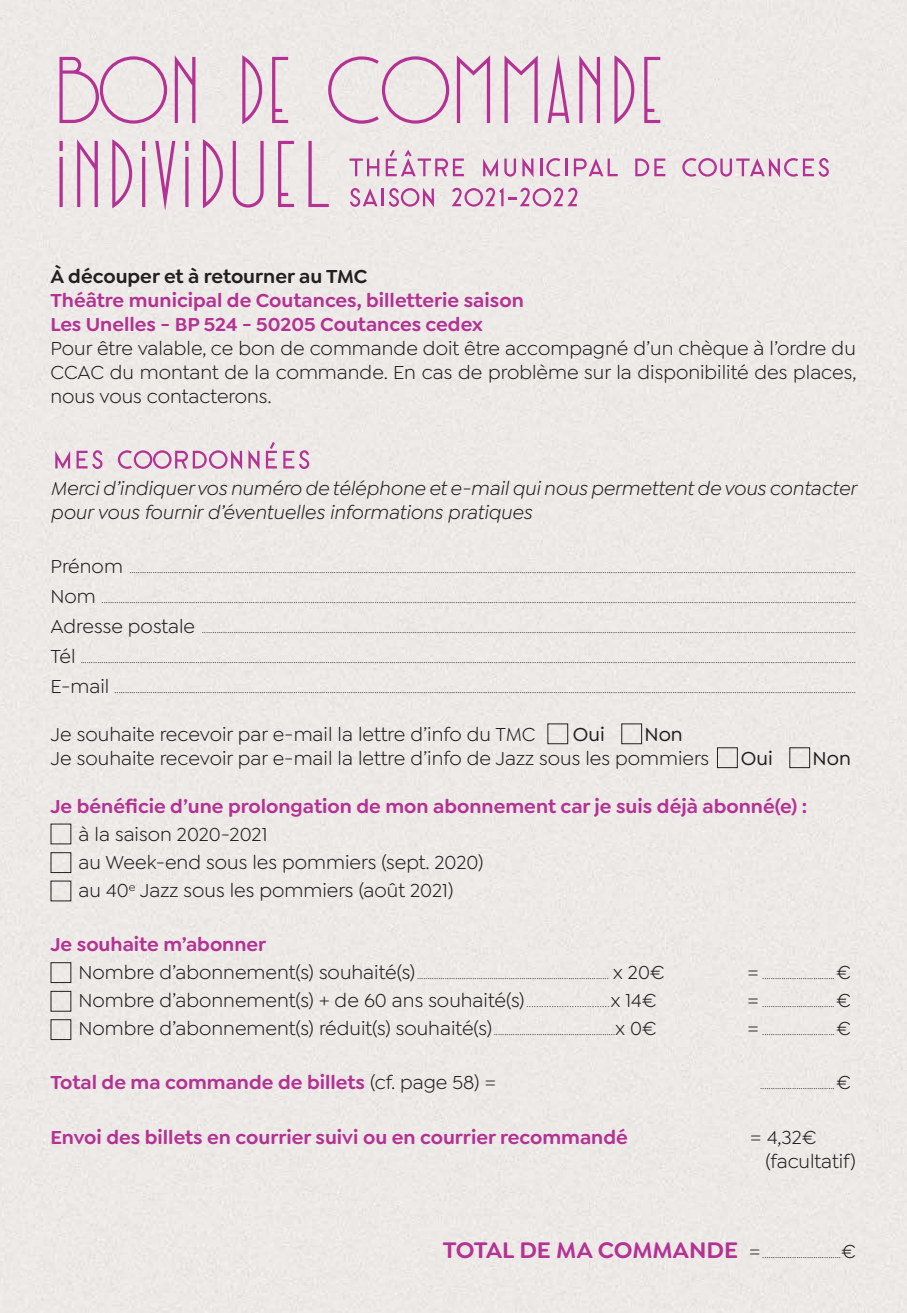
<style>
.page{position:relative;width:907px;height:1313px;background:#ede9e6}
.page>*{position:absolute;margin:0;border:0;box-sizing:border-box;transform-origin:0 0}
.t1{font:90px/84px "Garine First";letter-spacing:-.04em;color:#b33294}
.t2{font:64px "Garine Second";letter-spacing:-.05em;color:#b33294}
.t3{font:600 24px "Goldplay";color:#b33294}
.t4{font:20px/24px "Goldplay";color:#231f20;text-align:justify}
.t5{font:600 20px "Goldplay";color:#b33294}
.t6{font:italic 20px/24px "Goldplay";color:#231f20}
.t7{font:600 20px "Goldplay";color:#231f20}
.t8{font:500 20px "Goldplay";color:#231f20}
.t9{font:10px "Goldplay";color:#231f20}
.s1{font-size:20px}
.s2{font-size:10px}
.s3{font-weight:400;color:#231f20}
.s4{font-weight:400;font-size:20px;color:#231f20}
</style>
<div class="page">
<div style="left:547px;top:723px;width:21px;height:21px;border:1px solid #231f20"></div>
<div style="left:50px;top:962px;width:21px;height:21px;border:1px solid #231f20"></div>
<div style="left:50px;top:852px;width:21px;height:21px;border:1px solid #231f20"></div>
<div style="left:50px;top:1019px;width:21px;height:21px;border:1px solid #231f20"></div>
<div style="left:717px;top:747px;width:20px;height:21px;border:1px solid #231f20"></div>
<div style="left:621px;top:723px;width:21px;height:21px;border:1px solid #231f20"></div>
<div style="left:789px;top:747px;width:21px;height:21px;border:1px solid #231f20"></div>
<p class="t1" style="left:50px;top:50px;width:620px">BON DE COMMANDE<br>INDIVIDUEL</p>
<p class="t2" style="left:347px;top:129px;width:486px">Théâtre Municipal de Coutances</p>
<p class="t2" style="left:347px;top:159px;width:236px">Saison 2021-2022</p>
<p class="t7" style="left:50px;top:264px;width:318px">À découper et à retourner au TMC</p>
<p class="t5" style="left:50px;top:288px;width:475px">Théâtre municipal de Coutances, billetterie saison</p>
<p class="t5" style="left:50px;top:312px;width:434px">Les Unelles - BP 524 - 50205 Coutances cedex</p>
<p class="t4" style="left:50px;top:337px;width:807px">Pour être valable, ce bon de commande doit être accompagné d’un chèque à l’ordre du CCAC du montant de la commande. En cas de problème sur la disponibilité des places, nous vous contacterons.</p>
<p class="t2" style="left:50px;top:422px;width:263px">Mes coordonnées</p>
<p class="t6" style="left:50px;top:477px;width:807px">Merci d’indiquer vos numéro de téléphone et e-mail qui nous permettent de vous contacter pour vous fournir d’éventuelles informations pratiques</p>
<p class="t9" style="left:50px;top:564px;width:807px"><span class="s1">Prénom</span> .....................................................................................................................................................................................................................................................................................................................................................</p>
<p class="t9" style="left:50px;top:594px;width:807px"><span class="s1">Nom</span> ..................................................................................................................................................................................................................................................................................................................................................................</p>
<p class="t9" style="left:50px;top:624px;width:807px"><span class="s1">Adresse postale</span> ...................................................................................................................................................................................................................................................................................................................</p>
<p class="t9" style="left:50px;top:654px;width:807px"><span class="s1">Tél</span> ............................................................................................................................................................................................................................................................................................................................................................................</p>
<p class="t9" style="left:50px;top:684px;width:807px"><span class="s1">E-mail</span> ............................................................................................................................................................................................................................................................................................................................................................</p>
<p class="t4" style="left:50px;top:723px;width:486px">Je souhaite recevoir par e-mail la lettre d’info du TMC</p>
<p class="t8" style="left:573px;top:723px;width:33px">Oui</p>
<p class="t8" style="left:644px;top:723px;width:40px">Non</p>
<p class="t4" style="left:50px;top:747px;width:660px">Je souhaite recevoir par e-mail la lettre d’info de Jazz sous les pommiers</p>
<p class="t8" style="left:741px;top:747px;width:33px">Oui</p>
<p class="t8" style="left:812px;top:747px;width:40px">Non</p>
<p class="t5" style="left:50px;top:794px;width:758px">Je bénéficie d’une prolongation de mon abonnement car je suis déjà abonné(e) :</p>
<p class="t4" style="left:78px;top:823px;width:190px">à la saison 2020-2021</p>
<p class="t4" style="left:78px;top:851px;width:406px">au Week-end sous les pommiers (sept. 2020)</p>
<p class="t4" style="left:78px;top:879px;width:376px">au 40<sup>e</sup> Jazz sous les pommiers (août 2021)</p>
<p class="t5" style="left:50px;top:932px;width:217px">Je souhaite m’abonner</p>
<p class="t9" style="left:78px;top:970px;width:588px"><span class="s1">Nombre d’abonnement(s) souhaité(s)</span> .......................................................................................... <span class="s1">x 20€</span></p>
<p class="t9" style="left:747px;top:970px;width:105px"><span class="s1">=</span> ..................................<span class="s1">€</span></p>
<p class="t4" style="left:78px;top:989px;width:580px">Nombre d’abonnement(s) + de 60 ans souhaité(s) <span class="s2">.................................</span>x 14€</p>
<p class="t9" style="left:747px;top:998px;width:105px"><span class="s1">=</span> ..................................<span class="s1">€</span></p>
<p class="t9" style="left:78px;top:1026px;width:580px"><span class="s1">Nombre d’abonnement(s) réduit(s) souhaité(s)</span> .........................................................<span class="s1">x 0€</span></p>
<p class="t9" style="left:747px;top:1026px;width:105px"><span class="s1">=</span> ..................................<span class="s1">€</span></p>
<p class="t5" style="left:50px;top:1070px;width:447px">Total de ma commande de billets <span class="s3">(cf. page 58) =</span></p>
<p class="t9" style="left:760px;top:1080px;width:92px">...................................<span class="s1">€</span></p>
<p class="t5" style="left:50px;top:1124px;width:579px">Envoi des billets en courrier suivi ou en courrier recommandé</p>
<p class="t4" style="left:765px;top:1125px;width:92px;text-indent:-16px">= 4,32€ (facultatif)</p>
<p class="t3" style="left:442px;top:1234px;width:319px">TOTAL DE MA COMMANDE <span class="s4">=</span></p>
<p class="t4" style="left:841px;top:1239px;width:16px">€</p>
</div>
